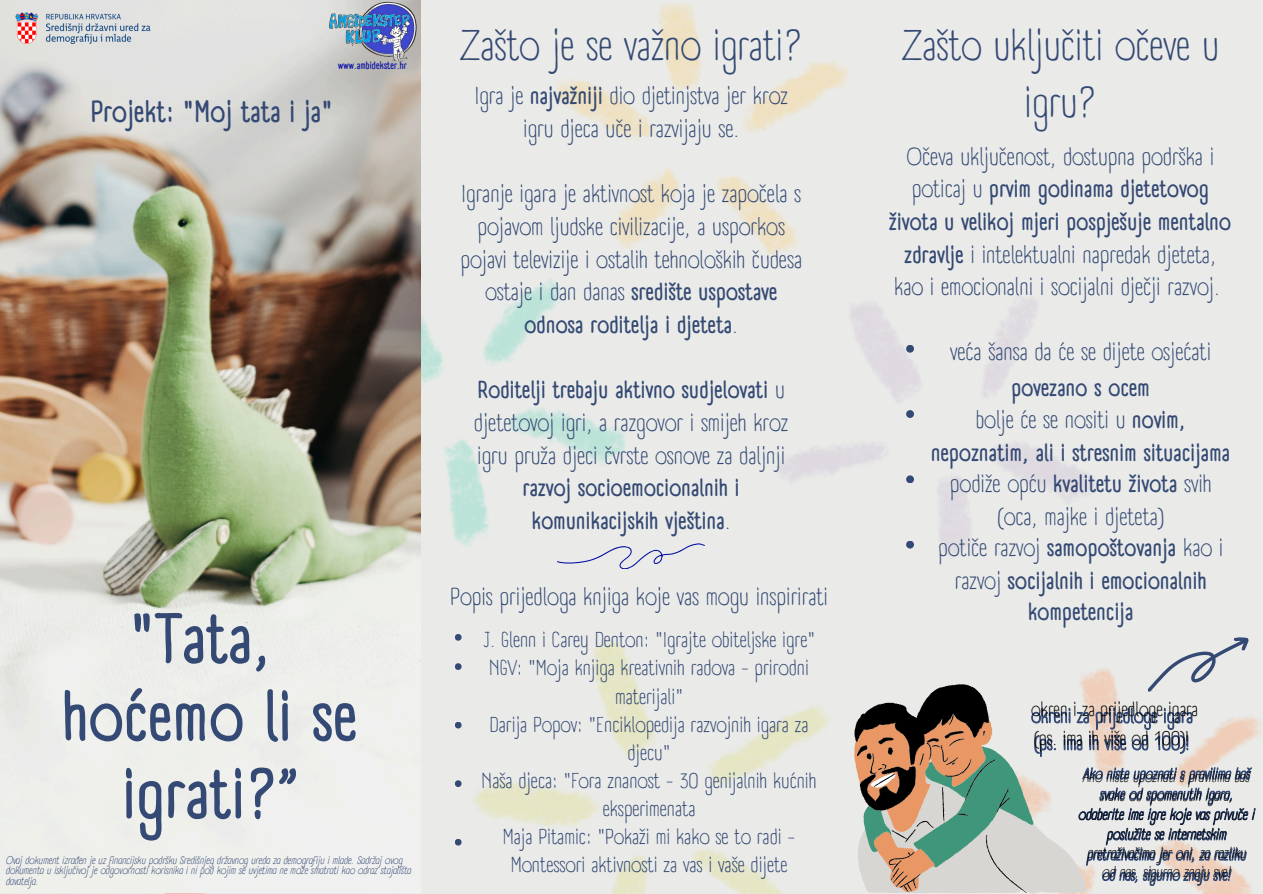
<style>
.page{position:relative;width:1263px;height:894px;background:#fff}
.page>*{position:absolute;margin:0;border:0;box-sizing:border-box;transform-origin:0 0}
.t1{font:700 69.6px/77.7px "A Day Without Sun Text";color:#344973;text-align:center}
.t2{font:42px "A Day Without Sun Text";color:#344973}
.t3{font:700 30px "A Day Without Sun Text";color:#344973}
.t4{font:24px/32.7px "A Day Without Sun Text";color:#344973;text-align:center}
.t5{font:700 24px/32.1px "A Day Without Sun Text";color:#344973;text-align:center}
.t6{font:21px/28.2px "A Day Without Sun Text";color:#344973;text-align:center}
.t7{font:19.5px/29.2px "A Day Without Sun Text";color:#000}
.t8{font:italic 15px/19.2px "A Day Without Sun Text";color:#000;text-align:center}
.t9{font:italic 10.65px/10.6px "A Day Without Sun Text";color:#344973}
.t10{font:700 10.5px "A Day Without Sun Text";color:#0009a2}
.s1{font-weight:700}
.s2{font-weight:400}
</style>
<div class="page">
<img style="left:0;top:0;width:1263px;height:893px">
<img style="left:0;top:0;width:421px;height:892px">
<img style="left:325px;top:1px;width:95px;height:60px">
<img style="left:15px;top:13px;width:195px;height:30px">
<svg style="left:455px;top:633px;width:7px;height:7px"></svg>
<svg style="left:455px;top:663px;width:7px;height:6px"></svg>
<svg style="left:455px;top:721px;width:7px;height:7px"></svg>
<svg style="left:455px;top:780px;width:7px;height:6px"></svg>
<svg style="left:455px;top:838px;width:7px;height:7px"></svg>
<svg style="left:557px;top:543px;width:148px;height:26px;background:#dbdde4"></svg>
<svg style="left:906px;top:345px;width:8px;height:7px"></svg>
<svg style="left:906px;top:410px;width:8px;height:8px"></svg>
<svg style="left:906px;top:475px;width:8px;height:8px"></svg>
<svg style="left:906px;top:540px;width:8px;height:8px"></svg>
<svg style="left:854px;top:637px;width:402px;height:256px;background:#c1c0bb"></svg>
<h4 class="t10" style="left:338px;top:59px;width:70px">www.ambidekster.hr</h4>
<h5 class="t3" style="left:91px;top:94px;width:244px">Projekt: "Moj tata i ja"</h5>
<p class="t1" style="left:63px;top:600px;width:297px">"Tata, hoćemo li se igrati?”</p>
<p class="t9" style="left:5px;top:854px;width:407px">Ovaj dokument izrađen je uz financijsku podršku Središnjeg državnog ureda za demografiju i mlade. Sadržaj ovog dokumenta u isključivoj je odgovornosti korisnika i ni pod kojim se uvjetima ne može smatrati kao odraz stajališta davatelja.</p>
<h4 class="t2" style="left:460px;top:20px;width:344px">Zašto je se važno igrati?</h4>
<p class="t2" style="left:901px;top:20px;width:319px">Zašto uključiti očeve u</p>
<h3 class="t4" style="left:474px;top:80px;width:315px">Igra je <span class="s1">najvažniji</span> dio djetinjstva jer kroz igru djeca uče i razvijaju se.</h3>
<h1 class="t4" style="left:460px;top:178px;width:343px">Igranje igara je aktivnost koja je započela s pojavom ljudske civilizacije, a usporkos pojavi televizije i ostalih tehnoloških čudesa ostaje i dan danas <span class="s1">središte uspostave odnosa roditelja i djeteta</span>.</h1>
<p class="t5" style="left:474px;top:373px;width:316px;line-height:32.7px">Roditelji trebaju aktivno sudjelovati <span class="s2">u djetetovoj igri, a razgovor i smijeh kroz igru pruža djeci čvrste osnove za daljnji </span>razvoj socioemocionalnih i komunikacijskih vještina<span class="s2">.</span></p>
<h2 class="t4" style="left:450px;top:580px;width:380px">Popis prijedloga knjiga koje vas mogu inspirirati</h2>
<h2 class="t6" style="left:482px;top:625px;width:336px">J. Glenn i Carey Denton: "Igrajte obiteljske igre" NGV: "Moja knjiga kreativnih radova - prirodni materijali"<br>Darija Popov: "Enciklopedija razvojnih igara za djecu"<br>Naša djeca: "Fora znanost - 30 genijalnih kućnih eksperimenata<br>Maja Pitamic: "Pokaži mi kako se to radi - Montessori aktivnosti za vas i vaše dijete</h2>
<p class="t2" style="left:1024px;top:77px;width:74px">igru?</p>
<h4 class="t4" style="left:889px;top:140px;width:344px">Očeva uključenost, dostupna podrška i poticaj u <span class="s1">prvim godinama djetetovog života u velikoj mjeri pospješuje mentalno zdravlje</span> i intelektualni napredak djeteta, kao i emocionalni i socijalni dječji razvoj.</h4>
<p class="t4" style="left:950px;top:334px;width:262px;line-height:36px">veća šansa da će se dijete osjećati <span class="s1">povezano s ocem</span></p>
<p class="t5" style="left:931px;top:403px;width:301px"><span class="s2">bolje će se nositi u</span> novim, nepoznatim, ali i stresnim situacijama <span class="s2">podiže opću</span> kvalitetu života <span class="s2">svih (oca, majke i djeteta)<br>potiče razvoj</span> samopoštovanja <span class="s2">kao i razvoj</span> socijalnih i emocionalnih kompetencija</p>
<p class="t7" style="left:1031px;top:694px;width:169px">okren i za prijedloge igara (ps. ima ih više od 100)!</p>
<h4 class="t8" style="left:1078px;top:766px;width:177px">Ako niste upoznati s pravilima baš svake od spomenutih igara, odaberite ime igre koje vas privuče i poslužite se internetskim pretraživačima jer oni, za razliku<br>od nas, sigurno znaju sve!</h4>
</div>
